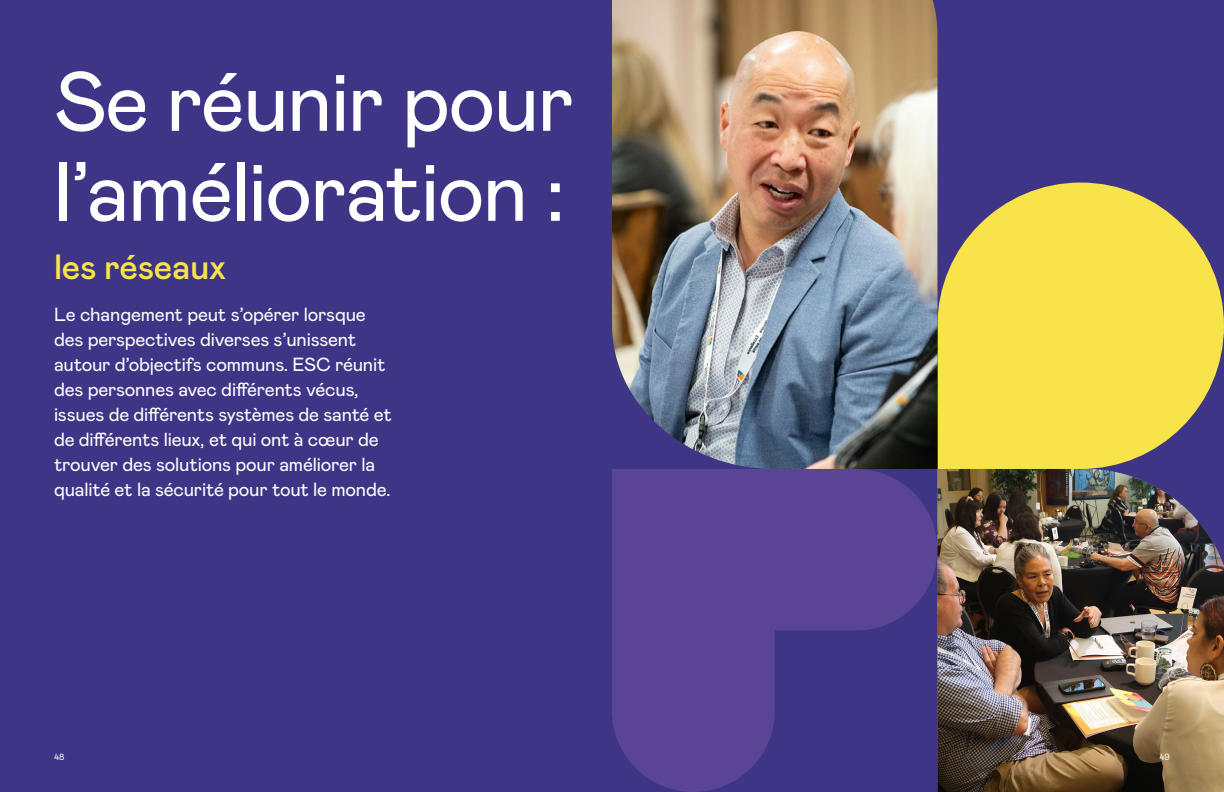
<style>
.page{position:relative;width:1224px;height:792px;background:#3f3587}
.page>*{position:absolute;margin:0;border:0;box-sizing:border-box;transform-origin:0 0}
.Heading_TOC{font:84px/90px "Mabry Pro";letter-spacing:-.02em;color:#fff}
.Heading_1_Medium__main{font:500 35px "Mabry Pro";letter-spacing:-.01em;color:#f7e44a}
.Heading_2{font:19px/25px "Mabry Pro";letter-spacing:-.01em;color:#fff}
.t1{font:9px "Mabry Pro";color:#fff}
</style>
<div class="page">
<svg style="left:937px;top:183px;width:287px;height:286px;fill:#f7e44a"></svg>
<svg style="left:612px;top:469px;width:325px;height:323px;fill:#594496"></svg>
<img style="left:612px;top:0;width:325px;height:469px">
<img style="left:937px;top:469px;width:287px;height:323px">
<p class="Heading_TOC" style="left:54px;top:52px;width:522px">Se réunir pour l’amélioration :</p>
<h1 class="Heading_1_Medium__main" style="left:54px;top:242px;width:174px">les réseaux</h1>
<h2 class="Heading_2" style="left:54px;top:301px;width:340px">Le changement peut s’opérer lorsque des perspectives diverses s’unissent autour d’objectifs communs. ESC réunit des personnes avec différents vécus, issues de différents systèmes de santé et de différents lieux, et qui ont à cœur de trouver des solutions pour améliorer la qualité et la sécurité pour tout le monde.</h2>
<p class="t1" style="left:54px;top:750px;width:12px">48</p>
<p class="t1" style="left:1159px;top:750px;width:12px">49</p>
</div>
